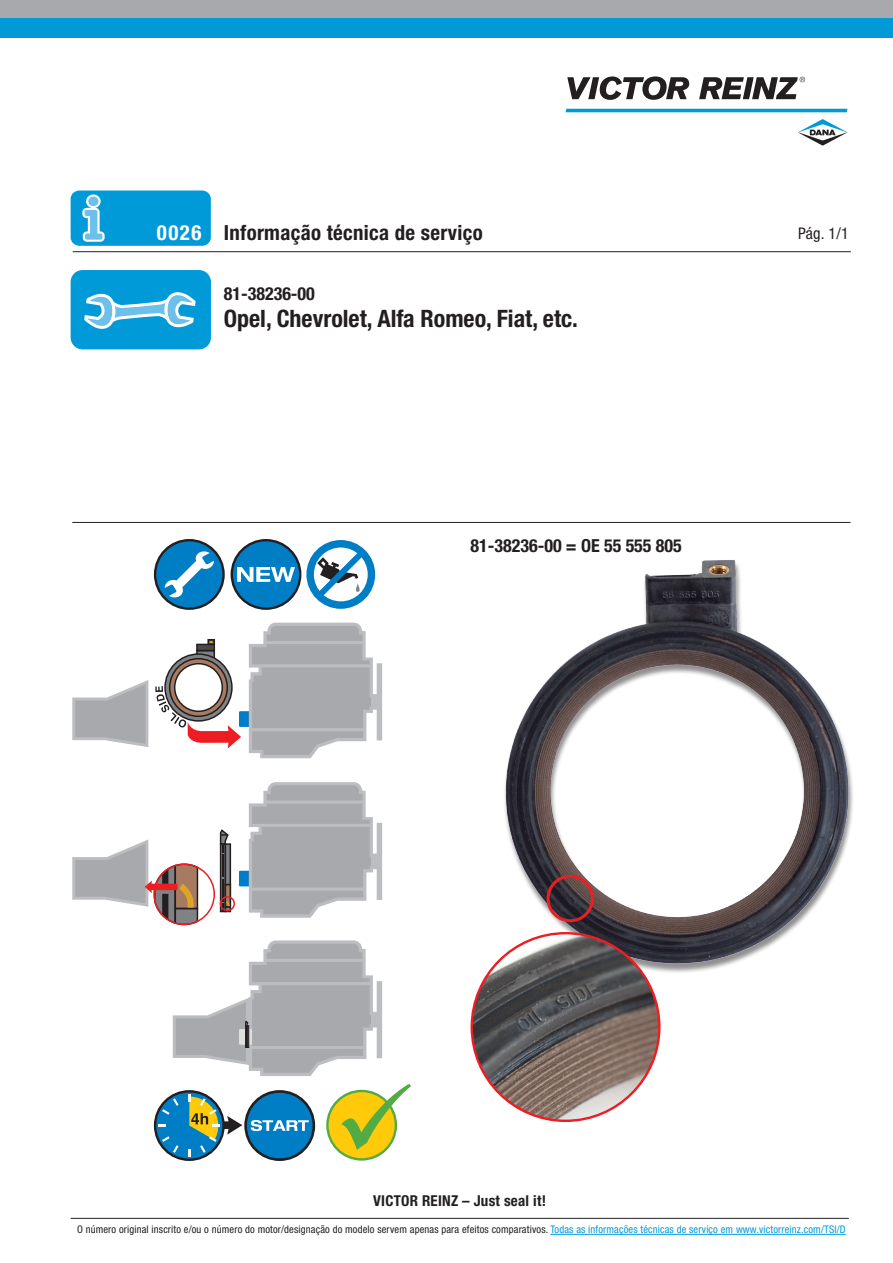
<style>
.page{position:relative;width:893px;height:1263px;background:#fff}
.page>*{position:absolute;margin:0;border:0;box-sizing:border-box;transform-origin:0 0}
.t1{font:700 condensed 24px "Helvetica Neue LT Std";color:#231f20}
.t2{font:700 condensed 20.85px "Helvetica Neue LT Std";letter-spacing:.015em;color:#231f20}
.t3{font:700 condensed 20.85px "Helvetica Neue LT Std";color:#fff}
.t4{font:700 condensed 18px "Helvetica Neue LT Std";color:#231f20}
.t5{font:condensed 16.05px "Helvetica Neue LT Std";color:#231f20}
.t6{font:700 condensed 15px "Helvetica Neue LT Std";letter-spacing:.015em;color:#231f20}
.t7{font:condensed 10.5px "Helvetica Neue LT Std";letter-spacing:.015em;color:#231f20}
.s1{color:#009ad9}
</style>
<div class="page">
<svg style="left:798px;top:119px;width:50px;height:27px"></svg>
<svg style="left:567px;top:76px;width:238px;height:24px"></svg>
<svg style="left:566px;top:109px;width:281px;height:3px"></svg>
<div style="left:503px;top:561px;width:351px;height:412px;background:#231f20;opacity:.5"></div>
<img style="left:504px;top:560px;width:346px;height:405px">
<hr style="left:72px;top:522px;width:778px;height:1px;background:#231f20">
<hr style="left:73px;top:251px;width:778px;height:1px;background:#231f20">
<div style="left:0;top:0;width:893px;height:37px;background:#009ad9"></div>
<div style="left:0;top:0;width:893px;height:17px;background:#a8a9ad"></div>
<div style="left:71px;top:190px;width:140px;height:56px;background:#009ad9;border-radius:9px"></div>
<svg style="left:86px;top:194px;width:15px;height:14px"></svg>
<svg style="left:82px;top:208px;width:23px;height:34px"></svg>
<div style="left:88px;top:197px;width:10px;height:9px;background:#6cc0e9;border-radius:50%"></div>
<div style="left:71px;top:270px;width:140px;height:79px;background:#009ad9;border-radius:12px"></div>
<svg style="left:83px;top:292px;width:114px;height:58px"></svg>
<div style="left:546px;top:875px;width:48px;height:47px;border:3px solid #ee1d23;border-radius:50%"></div>
<img style="left:472px;top:933px;width:187px;height:188px;border-radius:94px">
<div style="left:155px;top:1091px;width:69px;height:69px;background:#007ec5;border-radius:50%"></div>
<div style="left:154px;top:1090px;width:71px;height:71px;border:2px solid #231f20;border-radius:50%"></div>
<div style="left:232px;top:540px;width:68px;height:69px;background:#007ec5;border-radius:50%"></div>
<div style="left:231px;top:539px;width:70px;height:71px;border:2px solid #231f20;border-radius:50%"></div>
<svg style="left:237px;top:567px;width:58px;height:15px"></svg>
<svg style="left:155px;top:540px;width:69px;height:69px"></svg>
<div style="left:154px;top:539px;width:71px;height:71px;border:2px solid #231f20;border-radius:50%"></div>
<svg style="left:165px;top:551px;width:49px;height:47px"></svg>
<svg style="left:327px;top:1091px;width:69px;height:68px"></svg>
<div style="left:326px;top:1090px;width:71px;height:70px;border:2px solid #53ab46;border-radius:50%"></div>
<svg style="left:341px;top:1084px;width:70px;height:66px"></svg>
<svg style="left:244px;top:1090px;width:71px;height:71px"></svg>
<div style="left:246px;top:1092px;width:67px;height:67px;background:#007ec5;border-radius:50%"></div>
<div style="left:246px;top:1092px;width:67px;height:67px;border:1px solid #231f20;border-radius:50%"></div>
<svg style="left:251px;top:1120px;width:58px;height:11px"></svg>
<svg style="left:162px;top:1098px;width:17px;height:17px"></svg>
<svg style="left:158px;top:1124px;width:8px;height:2px"></svg>
<svg style="left:162px;top:1136px;width:17px;height:17px"></svg>
<svg style="left:72px;top:680px;width:76px;height:67px"></svg>
<svg style="left:239px;top:782px;width:143px;height:136px"></svg>
<div style="left:225px;top:843px;width:6px;height:69px;border:2px solid #231f20"></div>
<div style="left:220px;top:843px;width:6px;height:69px;border:2px solid #231f20"></div>
<svg style="left:219px;top:829px;width:13px;height:82px"></svg>
<svg style="left:155px;top:623px;width:227px;height:135px"></svg>
<div style="left:220px;top:896px;width:15px;height:15px;border:2px solid #ee1d23;border-radius:50%"></div>
<svg style="left:173px;top:940px;width:209px;height:136px"></svg>
<svg style="left:188px;top:1095px;width:54px;height:61px"></svg>
<svg style="left:72px;top:839px;width:127px;height:87px"></svg>
<svg style="left:170px;top:659px;width:57px;height:57px"></svg>
<div style="left:169px;top:658px;width:59px;height:59px;border:2px solid #231f20;border-radius:50%"></div>
<div style="left:175px;top:664px;width:47px;height:47px;background:#fff;border-radius:50%"></div>
<div style="left:174px;top:663px;width:49px;height:49px;border:2px solid #231f20;border-radius:50%"></div>
<div style="left:306px;top:540px;width:69px;height:69px;background:#007ec5;border-radius:50%"></div>
<div style="left:314px;top:547px;width:54px;height:54px;background:#fff;border-radius:50%"></div>
<svg style="left:316px;top:551px;width:48px;height:46px"></svg>
<hr style="left:71px;top:1218px;width:778px;height:1px;background:#231f20">
<hr style="left:550px;top:1234px;width:296px;height:1px;background:#009ad9">
<h2 class="t3" style="left:157px;top:220px;width:46px">0026</h2>
<h2 class="t2" style="left:224px;top:220px;width:260px">Informação técnica de serviço</h2>
<h3 class="t5" style="left:798px;top:224px;width:52px">Pág. 1/1</h3>
<h3 class="t4" style="left:224px;top:283px;width:93px">81-38236-00</h3>
<h1 class="t1" style="left:224px;top:304px;width:356px">Opel, Chevrolet, Alfa Romeo, Fiat, etc.</h1>
<h3 class="t4" style="left:471px;top:534px;width:213px">81-38236-00 = OE 55 555 805</h3>
<h3 class="t6" style="left:373px;top:1192px;width:174px">VICTOR REINZ – Just seal it!</h3>
<p class="t7" style="left:77px;top:1223px;width:770px">O número original inscrito e/ou o número do motor/designação do modelo servem apenas para efeitos comparativos. <span class="s1">Todas as informações técnicas de serviço em www.victorreinz.com/TSI/D</span></p>
</div>
